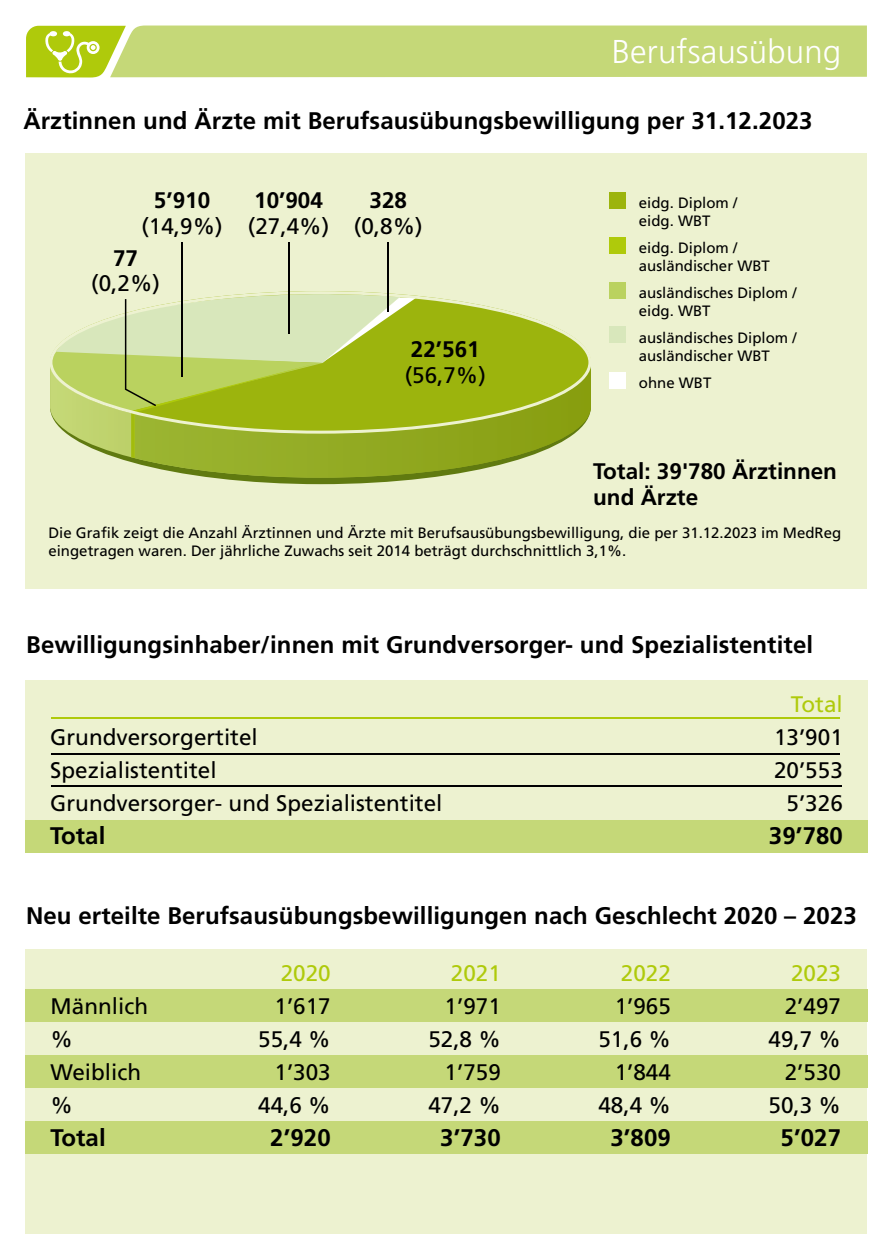
<style>
.page{position:relative;width:893px;height:1259px;background:#fff}
.page>*{position:absolute;margin:0;border:0;box-sizing:border-box;transform-origin:0 0}
.t1{font:300 33px "Frutiger LT Pro";letter-spacing:.005em;color:#fff}
.t2{font:700 24px "Frutiger LT Pro";letter-spacing:.005em;color:#000}
.t3{font:22.5px "Frutiger LT Pro";color:#000}
.t4{font:700 22.5px/25.5px "Frutiger LT Pro";color:#000}
.t5{font:22.5px "Frutiger LT Pro";color:#afca0b}
.t6{font:15px/18px "Frutiger LT Pro";color:#000}
</style>
<div class="page">
<div style="left:26px;top:153px;width:841px;height:436px;background:#edf2d0"></div>
<svg style="left:215px;top:478px;width:211px;height:6px"></svg>
<svg style="left:135px;top:434px;width:439px;height:44px"></svg>
<div style="left:25px;top:680px;width:842px;height:172px;background:#edf2d0"></div>
<div style="left:25px;top:820px;width:842px;height:33px;background:#c5d878"></div>
<div style="left:609px;top:192px;width:17px;height:16px;background:#9cb40d"></div>
<div style="left:609px;top:237px;width:17px;height:16px;background:#afca0b"></div>
<div style="left:609px;top:282px;width:17px;height:16px;background:#bad25f"></div>
<div style="left:609px;top:326px;width:17px;height:17px;background:#d8e7bb"></div>
<div style="left:609px;top:372px;width:17px;height:16px;background:#fff"></div>
<hr style="left:51px;top:753px;width:788px;height:2px;background:#000">
<hr style="left:51px;top:717px;width:788px;height:2px;background:#afca0b">
<hr style="left:51px;top:785px;width:790px;height:1px;background:#000">
<div style="left:25px;top:949px;width:842px;height:285px;background:#edf2d0"></div>
<div style="left:25px;top:989px;width:842px;height:33px;background:#c5d878"></div>
<div style="left:25px;top:1055px;width:842px;height:33px;background:#c5d878"></div>
<div style="left:25px;top:1121px;width:842px;height:33px;background:#c5d878"></div>
<svg style="left:26px;top:26px;width:841px;height:51px;background:#c4d770"></svg>
<svg style="left:245px;top:291px;width:346px;height:143px;fill:#9cb40d"></svg>
<svg style="left:50px;top:294px;width:366px;height:164px;background:#bacd67"></svg>
<hr style="left:181px;top:242px;width:2px;height:134px;background:#000">
<hr style="left:288px;top:242px;width:1px;height:92px;background:#000">
<hr style="left:388px;top:242px;width:1px;height:70px;background:#000">
<h1 class="t1" style="left:522px;top:33px;width:340px">Pratique profes ionnelle</h1>
<h2 class="t2" style="left:23px;top:107px;width:791px">Ärztinnen und Ärzte mit Berufsausübungsbewilligung per 31.12.2023</h2>
<h1 class="t1" style="left:612px;top:33px;width:231px">Berufsausübung</h1>
<h3 class="t4" style="left:154px;top:187px;width:58px">5’910</h3>
<h3 class="t3" style="left:141px;top:212px;width:83px">(14,9%)</h3>
<h3 class="t4" style="left:113px;top:245px;width:27px">77</h3>
<h3 class="t3" style="left:91px;top:270px;width:70px">(0,2%)</h3>
<h3 class="t4" style="left:254px;top:187px;width:70px">10’904</h3>
<h3 class="t3" style="left:248px;top:212px;width:83px">(27,4%)</h3>
<h3 class="t4" style="left:370px;top:187px;width:39px">328</h3>
<h3 class="t3" style="left:354px;top:212px;width:70px">(0,8%)</h3>
<h3 class="t4" style="left:411px;top:337px;width:70px">22’561</h3>
<h3 class="t3" style="left:405px;top:362px;width:83px">(56,7%)</h3>
<p class="t6" style="left:639px;top:194px;width:100px">eidg. Diplom / eidg. WBT</p>
<p class="t6" style="left:639px;top:239px;width:132px">eidg. Diplom / ausländischer WBT</p>
<p class="t6" style="left:639px;top:284px;width:159px">ausländisches Diplom / eidg. WBT</p>
<p class="t6" style="left:639px;top:329px;width:159px">ausländisches Diplom / ausländischer WBT</p>
<p class="t6" style="left:639px;top:374px;width:74px">ohne WBT</p>
<h3 class="t4" style="left:593px;top:458px;width:245px">Total: 39'780 Ärztinnen und Ärzte</h3>
<p class="t6" style="left:48px;top:523px;width:794px">Die Grafik zeigt die Anzahl Ärztinnen und Ärzte mit Berufsausübungsbewilligung, die per 31.12.2023 im MedReg eingetragen waren. Der jährliche Zuwachs seit 2014 beträgt durchschnittlich 3,1%.</p>
<h2 class="t2" style="left:26px;top:631px;width:788px">Bewilligungsinhaber/innen mit Grundversorger- und Spezialistentitel</h2>
<h3 class="t5" style="left:791px;top:690px;width:54px">Total</h3>
<h3 class="t3" style="left:50px;top:723px;width:209px">Grundversorgertitel</h3>
<h3 class="t3" style="left:774px;top:723px;width:70px">13’901</h3>
<h3 class="t3" style="left:50px;top:756px;width:168px">Spezialistentitel</h3>
<h3 class="t3" style="left:774px;top:756px;width:70px">20’553</h3>
<h3 class="t3" style="left:50px;top:789px;width:394px">Grundversorger- und Spezialistentitel</h3>
<h3 class="t3" style="left:786px;top:789px;width:58px">5’326</h3>
<h2 class="t2" style="left:50px;top:821px;width:57px">Total</h2>
<h2 class="t2" style="left:769px;top:821px;width:75px">39’780</h2>
<h2 class="t2" style="left:26px;top:901px;width:832px">Neu erteilte Berufsausübungsbewilligungen nach Geschlecht 2020 – 2023</h2>
<h3 class="t5" style="left:281px;top:959px;width:52px">2020</h3>
<h3 class="t5" style="left:451px;top:959px;width:52px">2021</h3>
<h3 class="t5" style="left:621px;top:959px;width:52px">2022</h3>
<h3 class="t5" style="left:791px;top:959px;width:52px">2023</h3>
<h3 class="t3" style="left:51px;top:992px;width:99px">Männlich</h3>
<h3 class="t3" style="left:274px;top:992px;width:58px">1’617</h3>
<h3 class="t3" style="left:445px;top:992px;width:58px">1’971</h3>
<h3 class="t3" style="left:615px;top:992px;width:58px">1’965</h3>
<h3 class="t3" style="left:785px;top:992px;width:58px">2’497</h3>
<h3 class="t3" style="left:51px;top:1025px;width:24px">%</h3>
<h3 class="t3" style="left:258px;top:1025px;width:74px">55,4 %</h3>
<h3 class="t3" style="left:428px;top:1025px;width:74px">52,8 %</h3>
<h3 class="t3" style="left:598px;top:1025px;width:74px">51,6 %</h3>
<h3 class="t3" style="left:768px;top:1025px;width:74px">49,7 %</h3>
<h3 class="t3" style="left:51px;top:1058px;width:92px">Weiblich</h3>
<h3 class="t3" style="left:274px;top:1058px;width:58px">1’303</h3>
<h3 class="t3" style="left:445px;top:1058px;width:58px">1’759</h3>
<h3 class="t3" style="left:615px;top:1058px;width:58px">1’844</h3>
<h3 class="t3" style="left:785px;top:1058px;width:58px">2’530</h3>
<h3 class="t3" style="left:51px;top:1091px;width:24px">%</h3>
<h3 class="t3" style="left:258px;top:1091px;width:74px">44,6 %</h3>
<h3 class="t3" style="left:428px;top:1091px;width:74px">47,2 %</h3>
<h3 class="t3" style="left:598px;top:1091px;width:74px">48,4 %</h3>
<h3 class="t3" style="left:768px;top:1091px;width:74px">50,3 %</h3>
<h2 class="t2" style="left:51px;top:1123px;width:57px">Total</h2>
<h2 class="t2" style="left:270px;top:1123px;width:62px">2’920</h2>
<h2 class="t2" style="left:440px;top:1123px;width:62px">3’730</h2>
<h2 class="t2" style="left:610px;top:1123px;width:62px">3’809</h2>
<h2 class="t2" style="left:780px;top:1123px;width:62px">5’027</h2>
</div>
